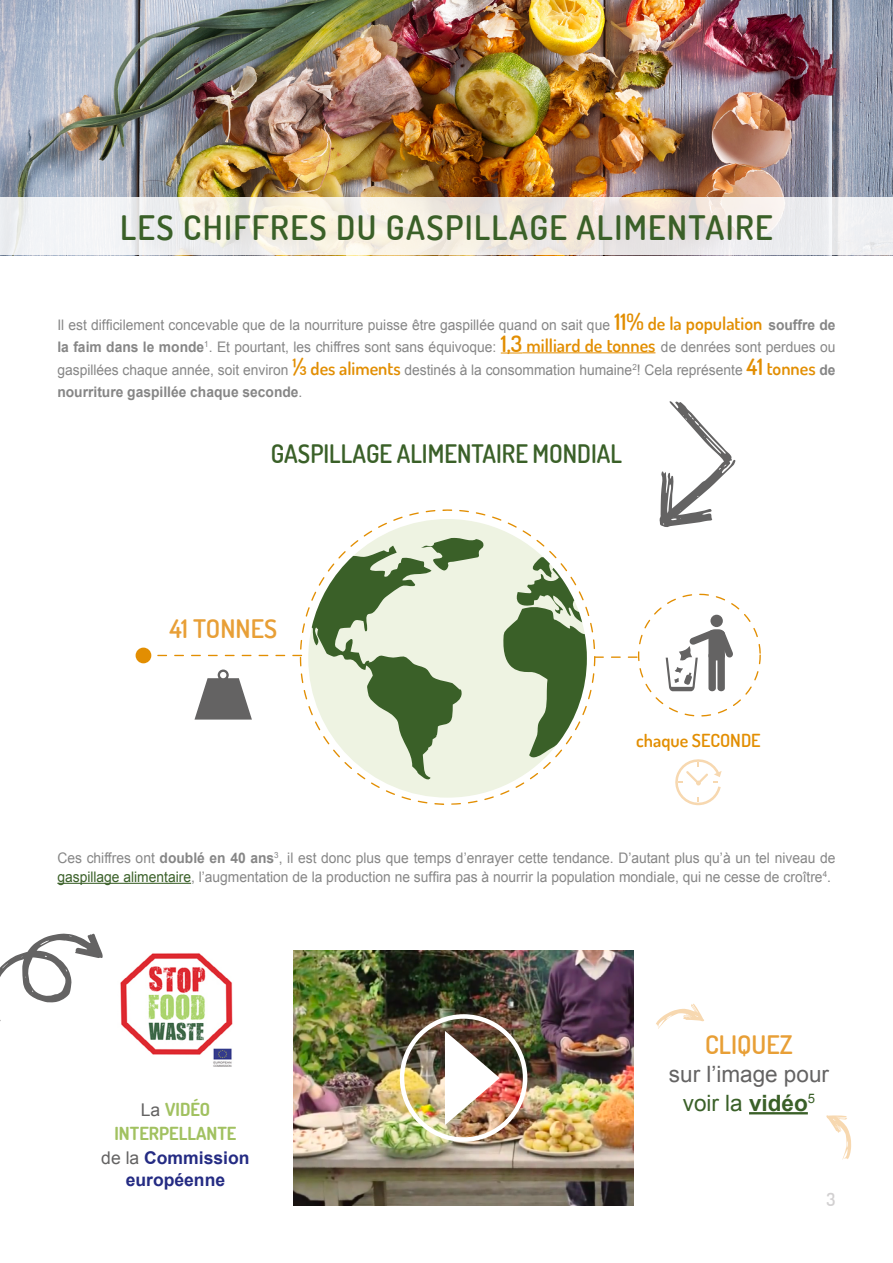
<style>
.page{position:relative;width:893px;height:1263px;background:#fff}
.page>*{position:absolute;margin:0;border:0;box-sizing:border-box;transform-origin:0 0}
.t1{font:600 33.75px "Dosis";letter-spacing:.04em;color:#3a6028}
.t2{font:600 25.5px "Dosis";color:#3a6028;scale:.95 1}
.t3{font:600 25.5px "Dosis";color:#e89f36}
.t4{font:22.5px/28.5px "Arial";color:#646363;text-align:center}
.t5{font:700 18px/24px "Dosis";color:#a1c160;text-align:center}
.t6{font:600 18px "Dosis";color:#e28e02}
.t7{font:600 18px "Dosis";color:#d2d0d1}
.t8{font:700 17.55px/22.5px "Arial";color:#242b83;text-align:center}
.t9{font:14.55px/22.5px "Arial";color:#868686;text-align:justify;scale:.95 1}
.s1{font-family:"Dosis";font-weight:600;font-size:22.5px;color:#e28e02}
.s2{font-family:"Dosis";font-weight:600;font-size:18px;color:#e28e02}
.s3{font-weight:700}
.s4{color:#3a6028}
.s5{font-family:"Arial";font-weight:400;font-size:17.55px;color:#646363}
.s6{font-weight:400;color:#646363}
.s7{font-weight:700;color:#3a6028}
</style>
<div class="page">
<img style="left:0;top:0;width:893px;height:198px">
<svg style="left:0;top:198px;width:893px;height:57px"></svg>
<svg style="left:501px;top:353px;width:21px;height:1px"></svg>
<hr style="left:522px;top:353px;width:133px;height:1px;background:#e28e02">
<hr style="left:57px;top:883px;width:134px;height:1px;background:#3a6028">
<svg style="left:300px;top:509px;width:295px;height:296px;fill:#eef3e2"></svg>
<svg style="left:611px;top:656px;width:10px;height:2px"></svg>
<svg style="left:594px;top:656px;width:10px;height:2px"></svg>
<div style="left:136px;top:648px;width:15px;height:15px;background:#e28e02;border-radius:50%"></div>
<svg style="left:194px;top:669px;width:58px;height:51px"></svg>
<svg style="left:675px;top:759px;width:47px;height:46px"></svg>
<svg style="left:628px;top:594px;width:133px;height:122px"></svg>
<hr style="left:749px;top:1112px;width:59px;height:2px;background:#3a6028">
<img style="left:293px;top:950px;width:341px;height:255px">
<div style="left:400px;top:1014px;width:127px;height:128px;border:4px solid #fff;border-radius:50%"></div>
<img style="left:445px;top:1031px;width:55px;height:94px">
<img style="left:120px;top:953px;width:113px;height:114px">
<svg style="left:0;top:933px;width:103px;height:88px"></svg>
<svg style="left:659px;top:401px;width:76px;height:126px"></svg>
<svg style="left:656px;top:1004px;width:48px;height:25px"></svg>
<svg style="left:826px;top:1115px;width:25px;height:45px"></svg>
<h1 class="t1" style="left:120px;top:205px;width:654px">LES CHIFFRES DU GASPILLAGE ALIMENTAIRE</h1>
<p class="t9" style="left:57px;top:313px;width:821px">Il est difficilement concevable que de la nourriture puisse être gaspillée quand on sait que <span class="s1">11%</span> <span class="s2">de la population</span> <span class="s3">souffre de la faim dans le monde</span><sup>1</sup>. Et pourtant, les chiffres sont sans équivoque: <span class="s1">1,3</span> <span class="s2">milliard de tonnes</span> de denrées sont perdues ou gaspillées chaque année, soit environ <span class="s1">⅓</span> <span class="s2">des aliments</span> destinés à la consommation humaine<sup>2</sup>! Cela représente <span class="s1">41</span> <span class="s2">tonnes</span> <span class="s3">de nourriture gaspillée chaque seconde</span>.</p>
<h2 class="t2" style="left:271px;top:437px;width:371px">GASPILLAGE ALIMENTAIRE MONDIAL</h2>
<h2 class="t3" style="left:169px;top:612px;width:109px">41 TONNES</h2>
<p class="t6" style="left:636px;top:729px;width:126px">chaque SECONDE</p>
<p class="t9" style="left:57px;top:849px;width:820px;line-height:18.8px">Ces chiffres ont <span class="s3">doublé en 40 ans</span><sup>3</sup>, il est donc plus que temps d’enrayer cette tendance. D’autant plus qu’à un tel niveau de <span class="s4">gaspillage alimentaire</span>, l’augmentation de la production ne suffira pas à nourrir la population mondiale, qui ne cesse de croître<sup>4</sup>.</p>
<p class="t5" style="left:114px;top:1097px;width:123px"><span class="s5">La</span> VIDÉO<br>INTERPELLANTE</p>
<p class="t8" style="left:101px;top:1147px;width:150px"><span class="s6">de la</span> Commission européenne</p>
<h2 class="t3" style="left:705px;top:1028px;width:89px">CLIQUEZ</h2>
<h3 class="t4" style="left:669px;top:1060px;width:162px">sur l’image pour <span class="s4">voir la</span> <span class="s7">vidéo</span><sup>5</sup></h3>
<p class="t7" style="left:827px;top:1187px;width:10px">3</p>
</div>
